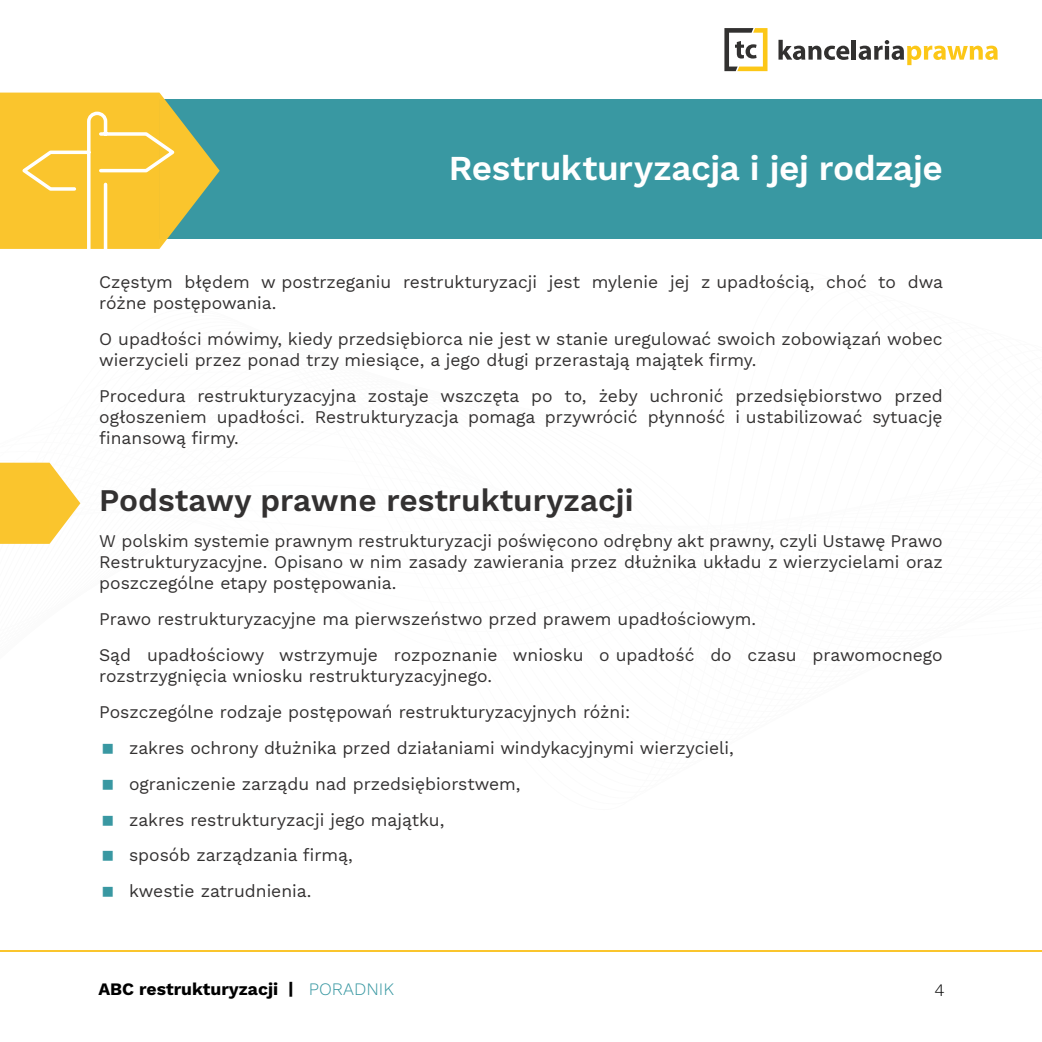
<style>
.page{position:relative;width:1042px;height:1042px;background:#fff}
.page>*{position:absolute;margin:0;border:0;box-sizing:border-box;transform-origin:0 0}
.t1{font:600 35px "Work Sans";letter-spacing:-.01em;color:#fff}
.t2{font:600 31.5px "Work Sans";color:#333131}
.t3{font:17.5px/21px "Work Sans";color:#333131}
.t4{font:700 17.5px "Work Sans";color:#000}
.t5{font:300 17.5px "Work Sans";color:#000}
.s1{font-weight:300;color:#3998a2}
</style>
<div class="page">
<hr style="left:0;top:950px;width:1042px;height:1px;background:#fac52d">
<svg style="left:778px;top:40px;width:71px;height:20px"></svg>
<hr style="left:852px;top:40px;width:4px;height:20px;background:#323130">
<svg style="left:724px;top:28px;width:43px;height:43px"></svg>
<svg style="left:858px;top:40px;width:140px;height:25px"></svg>
<div style="left:0;top:99px;width:1042px;height:140px;background:#3998a2"></div>
<svg style="left:0;top:463px;width:80px;height:81px"></svg>
<svg style="left:0;top:93px;width:220px;height:156px;background:#e6c44a"></svg>
<h1 class="t1" style="left:449px;top:147px;width:495px">Restrukturyzacja i jej rodzaje</h1>
<p class="t3" style="left:99px;top:271px;width:845px">Częstym błędem w postrzeganiu restrukturyzacji jest mylenie jej z upadłością, choć to dwa różne postępowania.</p>
<p class="t3" style="left:99px;top:328px;width:845px">O upadłości mówimy, kiedy przedsiębiorca nie jest w stanie uregulować swoich zobowiązań wobec wierzycieli przez ponad trzy miesiące, a jego długi przerastają majątek firmy.</p>
<p class="t3" style="left:99px;top:384px;width:845px;text-align:justify">Procedura restrukturyzacyjna zostaje wszczęta po to, żeby uchronić przedsiębiorstwo przed ogłoszeniem upadłości. Restrukturyzacja pomaga przywrócić płynność i ustabilizować sytuację finansową firmy.</p>
<h2 class="t2" style="left:99px;top:482px;width:536px">Podstawy prawne restrukturyzacji</h2>
<p class="t3" style="left:99px;top:530px;width:845px;text-align:justify">W polskim systemie prawnym restrukturyzacji poświęcono odrębny akt prawny, czyli Ustawę Prawo Restrukturyzacyjne. Opisano w nim zasady zawierania przez dłużnika układu z wierzycielami oraz poszczególne etapy postępowania.</p>
<p class="t3" style="left:99px;top:600px;width:845px;line-height:35.9px">Prawo restrukturyzacyjne ma pierwszeństwo przed prawem upadłościowym.<br>Sąd upadłościowy wstrzymuje rozpoznanie wniosku o upadłość do czasu prawomocnego</p>
<p class="t3" style="left:99px;top:665px;width:394px">rozstrzygnięcia wniosku restrukturyzacyjnego.</p>
<p class="t3" style="left:99px;top:701px;width:532px">Poszczególne rodzaje postępowań restrukturyzacyjnych różni:</p>
<p class="t3" style="left:129px;top:736px;width:606px">zakres ochrony dłużnika przed działaniami windykacyjnymi wierzycieli,</p>
<p class="t3" style="left:129px;top:772px;width:393px">ograniczenie zarządu nad przedsiębiorstwem,</p>
<p class="t3" style="left:129px;top:808px;width:317px">zakres restrukturyzacji jego majątku,</p>
<p class="t3" style="left:129px;top:844px;width:225px">sposób zarządzania firmą,</p>
<p class="t3" style="left:129px;top:880px;width:184px">kwestie zatrudnienia.</p>
<p class="t4" style="left:98px;top:979px;width:297px">ABC restrukturyzacji | <span class="s1">PORADNIK</span></p>
<p class="t5" style="left:934px;top:979px;width:12px">4</p>
</div>
